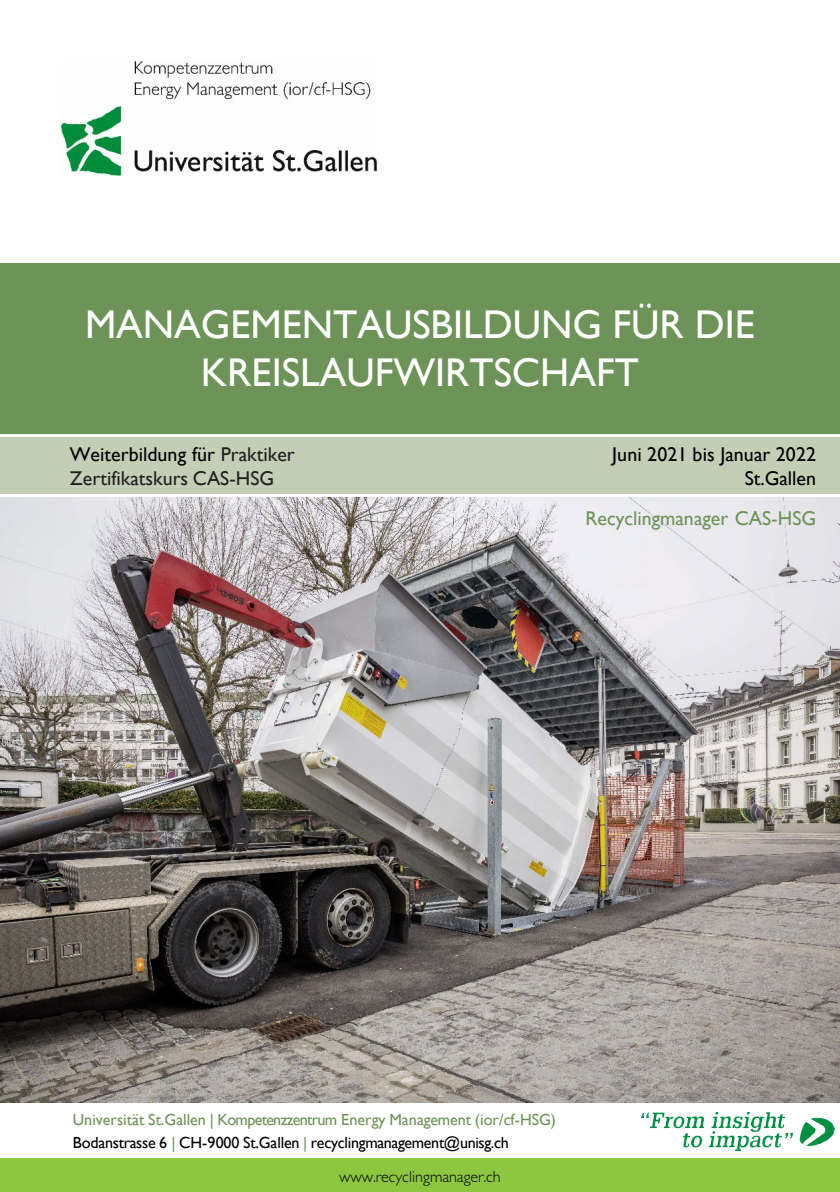
<style>
.page{position:relative;width:840px;height:1192px;background:#fff}
.page>*{position:absolute;margin:0;border:0;box-sizing:border-box;transform-origin:0 0}
.t1{font:40px/48px "Gill Sans";color:#fff;text-align:center}
.t2{font:20px "Gill Sans";letter-spacing:.005em;color:#000}
.t3{font:20px "Gill Sans";color:#6e9358}
.t4{font:20px "Gill Sans";color:#231f20}
.t5{font:16px "Gill Sans";letter-spacing:-.005em;color:#6e9358}
.t6{font:16px "Gill Sans";letter-spacing:-.015em;color:#000}
.t7{font:300 16px "Gill Alt One";color:#000}
.s1{color:#231f20}
.s2{color:#6e9358}
</style>
<div class="page">
<div style="left:0;top:1158px;width:840px;height:33px;background:#8dc63f"></div>
<img style="left:642px;top:1112px;width:192px;height:38px">
<img style="left:61px;top:61px;width:315px;height:114px">
<div style="left:0;top:437px;width:840px;height:57px;background:#c4ceb7"></div>
<div style="left:0;top:263px;width:840px;height:170px;background:#6e9358"></div>
<img style="left:0;top:497px;width:840px;height:605px">
<p class="t1" style="left:85px;top:301px;width:671px">MANAGEMENTAUSBILDUNG FÜR DIE<br>KREISLAUFWIRTSCHAFT</p>
<p class="t2" style="left:70px;top:442px;width:226px">Weiterbildung für <span class="s1">Praktiker</span></p>
<p class="t4" style="left:70px;top:466px;width:206px">Zertifikatskurs CAS-HSG</p>
<p class="t2" style="left:612px;top:442px;width:205px">Juni 2021 bis Januar 2022</p>
<p class="t2" style="left:745px;top:466px;width:73px">St.Gallen</p>
<p class="t3" style="left:586px;top:506px;width:232px">Recyclingmanager CAS-HSG</p>
<p class="t5" style="left:73px;top:1109px;width:485px">Universität St.Gallen | Kompetenzzentrum Energy Management (ior/cf-HSG)</p>
<p class="t6" style="left:73px;top:1132px;width:437px">Bodanstrasse 6 <span class="s2">|</span> CH-9000 St.Gallen <span class="s2">|</span> recyclingmanagement@unisg.ch</p>
<p class="t7" style="left:339px;top:1167px;width:163px">www.recyclingmanager.ch</p>
</div>
